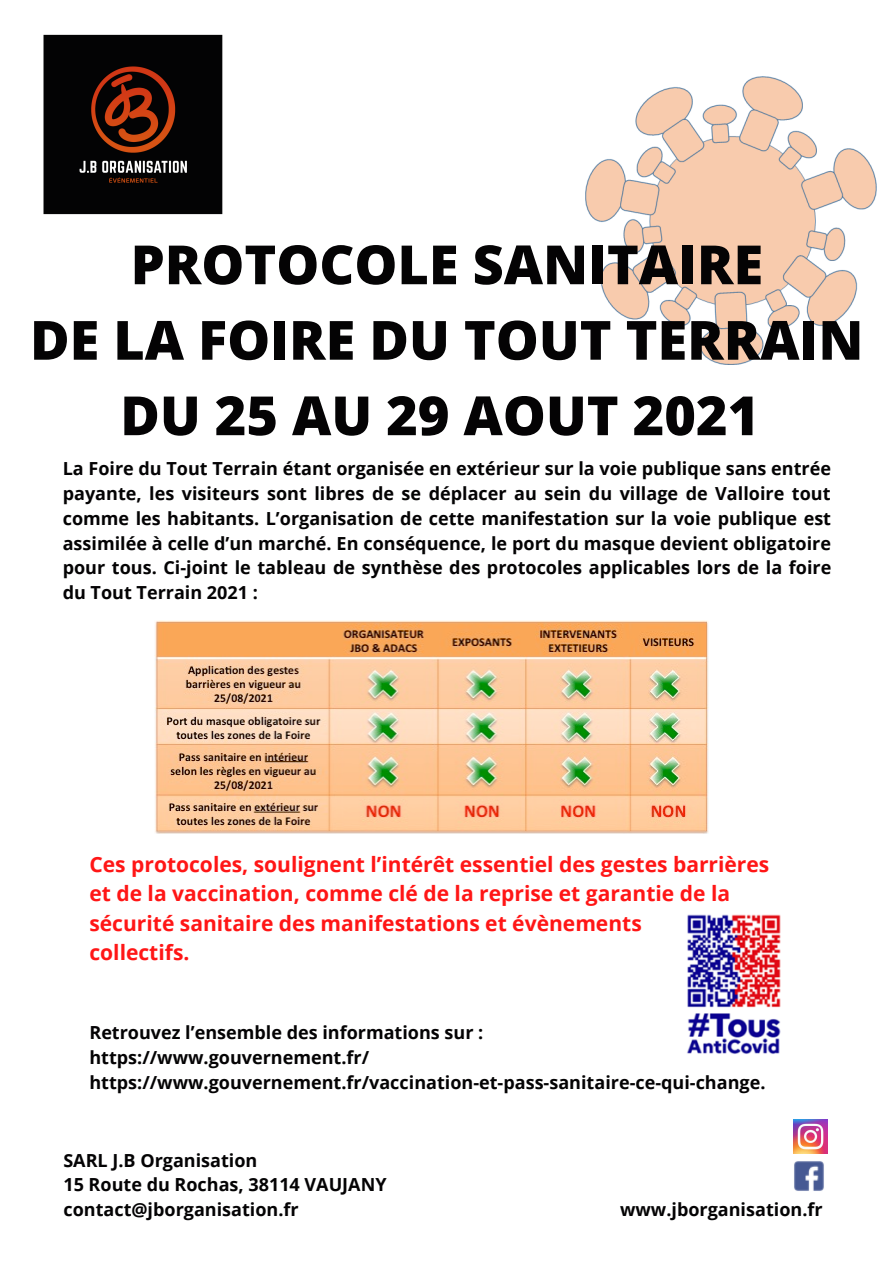
<style>
.page{position:relative;width:894px;height:1264px;background:#fff}
.page>*{position:absolute;margin:0;border:0;box-sizing:border-box;transform-origin:0 0}
.t1{font:800 54px "Open Sans";color:#040304}
.t2{font:700 21px/29.2px "Open Sans";color:#ff1616}
.t3{font:700 18px/24.8px "Open Sans";color:#040304;text-align:justify}
</style>
<div class="page">
<img style="left:43px;top:34px;width:180px;height:181px">
<img style="left:793px;top:1153px;width:35px;height:38px">
<img style="left:793px;top:1119px;width:34px;height:34px">
<img style="left:687px;top:914px;width:94px;height:140px">
<img style="left:585px;top:77px;width:291px;height:288px">
<img style="left:154px;top:620px;width:554px;height:213px">
<p class="t1" style="left:131px;top:226px;width:634px">PROTOCOLE SANITAIRE</p>
<p class="t1" style="left:30px;top:302px;width:834px">DE LA FOIRE DU TOUT TERRAIN</p>
<p class="t1" style="left:120px;top:377px;width:640px">DU 25 AU 29 AOUT 2021</p>
<p class="t3" style="left:63px;top:456px;width:769px">La Foire du Tout Terrain étant organisée en extérieur sur la voie publique sans entrée payante, les visiteurs sont libres de se déplacer au sein du village de Valloire tout comme les habitants. L’organisation de cette manifestation sur la voie publique est assimilée à celle d’un marché. En conséquence, le port du masque devient obligatoire pour tous. Ci-joint le tableau de synthèse des protocoles applicables lors de la foire du Tout Terrain 2021 :</p>
<p class="t2" style="left:89px;top:849px;width:681px">Ces protocoles, soulignent l’intérêt essentiel des gestes barrières et de la vaccination, comme clé de la reprise et garantie de la sécurité sanitaire des manifestations et évènements</p>
<p class="t2" style="left:89px;top:937px;width:101px">collectifs.</p>
<p class="t3" style="left:89px;top:1019px;width:395px">Retrouvez l’ensemble des informations sur :</p>
<p class="t3" style="left:89px;top:1044px;width:281px">https://www.gouvernement.fr/</p>
<p class="t3" style="left:89px;top:1069px;width:677px">https://www.gouvernement.fr/vaccination-et-pass-sanitaire-ce-qui-change.</p>
<p class="t3" style="left:63px;top:1147px;width:195px">SARL J.B Organisation</p>
<p class="t3" style="left:63px;top:1172px;width:324px">15 Route du Rochas, 38114 VAUJANY</p>
<p class="t3" style="left:63px;top:1196px;width:237px">contact@jborganisation.fr</p>
<p class="t3" style="left:620px;top:1196px;width:204px">www.jborganisation.fr</p>
</div>
